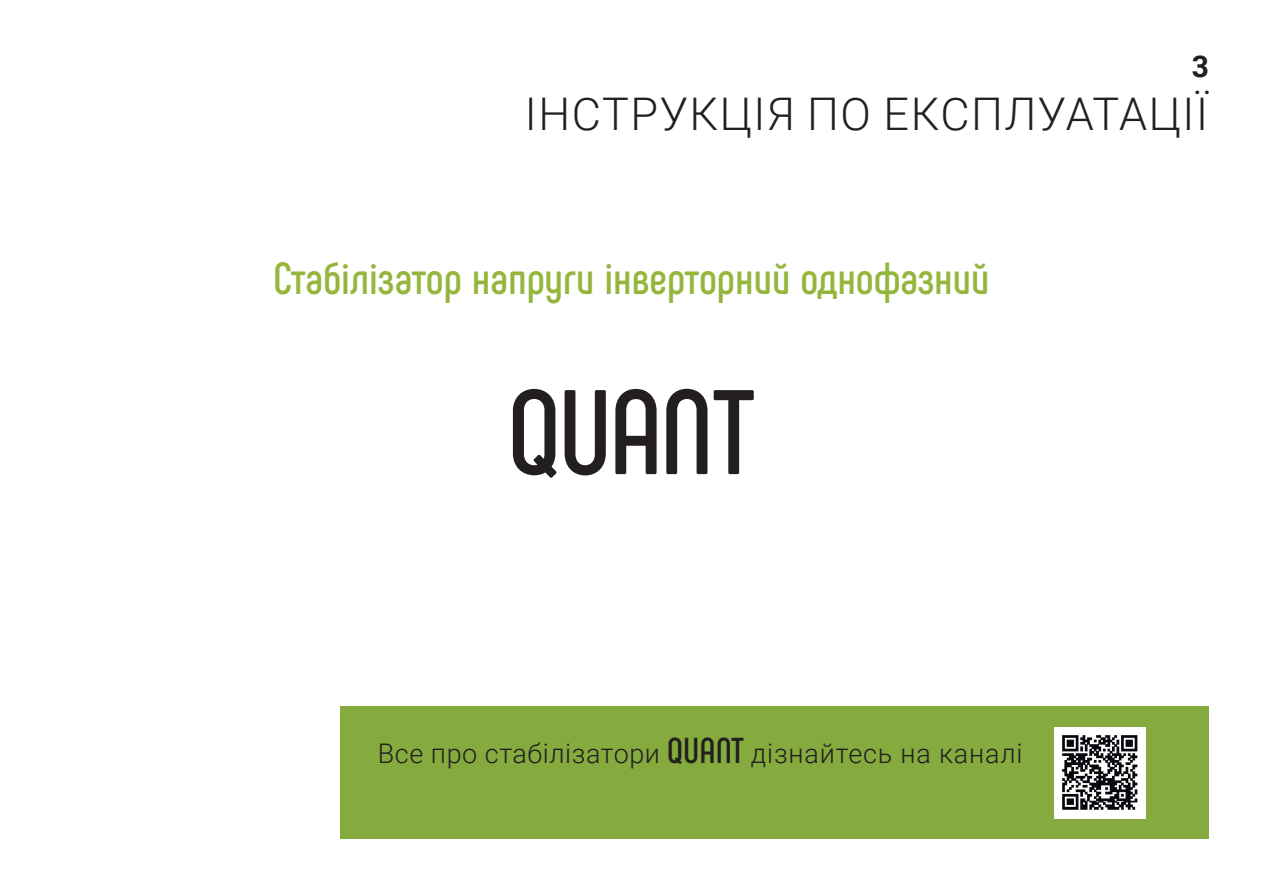
<style>
.page{position:relative;width:1263px;height:893px;background:#fff}
.page>*{position:absolute;margin:0;border:0;box-sizing:border-box;transform-origin:0 0}
.t1{font:700 120px "Phenomena";letter-spacing:-.025em;color:#231f20}
.t2{font:700 45px "Phenomena";color:#94b63d}
.t3{font:300 45px "Roboto";letter-spacing:.035em;color:#231f20}
.t4{font:700 30px "Roboto";color:#231f20}
.t5{font:300 27px "Roboto";letter-spacing:.02em;color:#231f20}
.s1{font-family:"Phenomena";font-weight:700;font-size:36px}
</style>
<div class="page">
<div style="left:340px;top:707px;width:869px;height:132px;background:#85ab3f"></div>
<img style="left:1054px;top:727px;width:91px;height:92px">
<p class="t4" style="left:1192px;top:45px;width:19px">3</p>
<p class="t3" style="left:525px;top:83px;width:685px">ІНСТРУКЦІЯ ПО ЕКСПЛУАТАЦІЇ</p>
<p class="t2" style="left:273px;top:251px;width:718px">Стабілізатор напруги інверторний однофазний</p>
<p class="t1" style="left:508px;top:360px;width:249px">QUANT</p>
<p class="t5" style="left:378px;top:734px;width:646px">Все про стабілізатори <span class="s1">QUANT</span> дізнайтесь на каналі</p>
</div>
